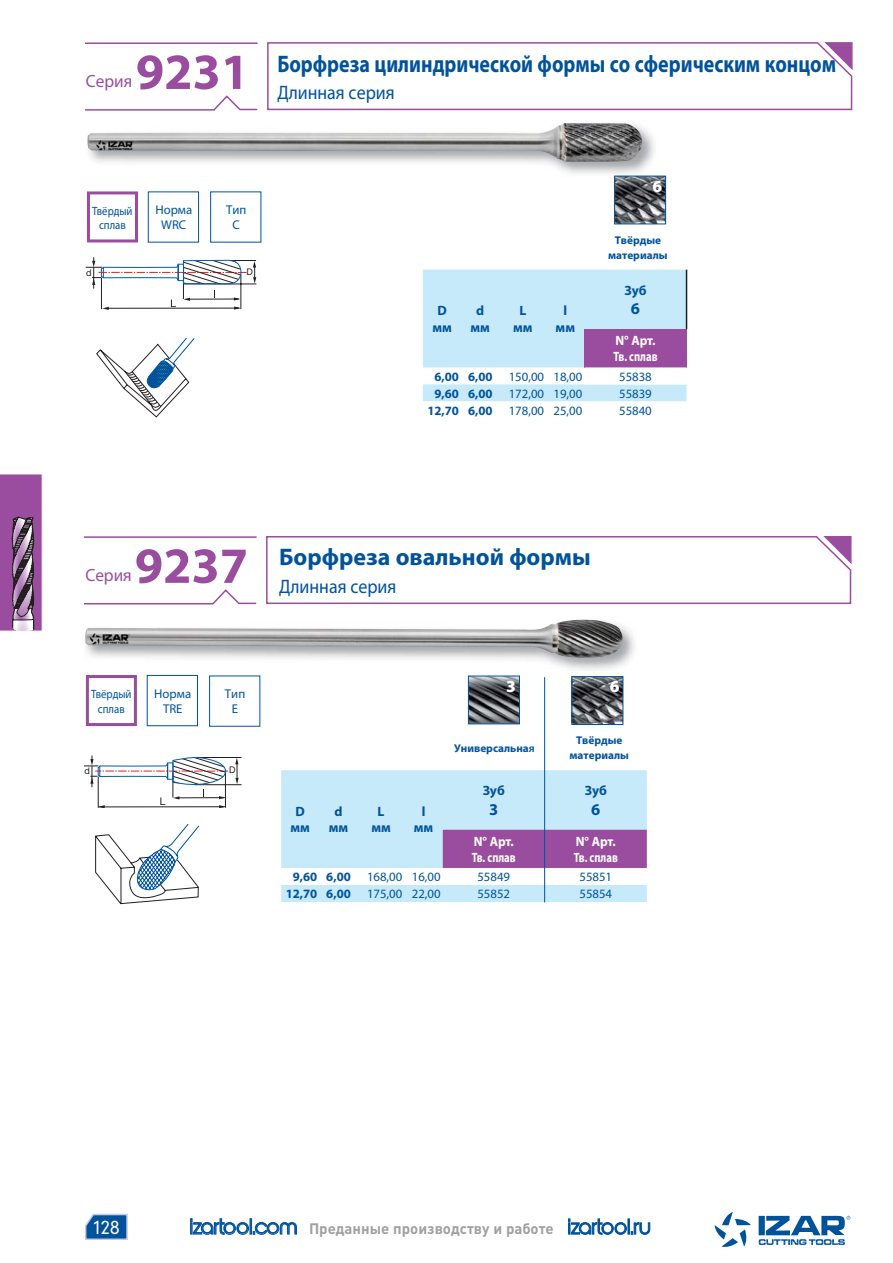
<style>
.page{position:relative;width:893px;height:1263px;background:#fff}
.page>*{position:absolute;margin:0;border:0;box-sizing:border-box;transform-origin:0 0}
.t1{font:700 51px "Myriad Pro";color:#9a4d9e}
.t2{font:700 24px "Myriad Pro";color:#00539b;scale:.83 1}
.t3{font:700 24px "Myriad Pro";color:#00539b}
.t4{font:19.5px "Myriad Pro";color:#00539b;scale:.92 1}
.t5{font:300 18px "DIN Neuzeit Grotesk";color:#fff}
.t6{font:17.7px "Myriad Pro";color:#9a4d9e}
.t7{font:900 16.95px "Myriad Pro";color:#fff}
.t8{font:700 16.5px "Myriad Pro";color:#00539b}
.t9{font:700 15px "DIN Pro";color:#a0a0a4}
.t10{font:700 13.5px/16.2px "Myriad Pro";color:#fff;scale:.95 1}
.t11{font:700 13.5px/16.2px "Myriad Pro";color:#00539b;text-align:center}
.t12{font:12.75px/14.9px "Myriad Pro";color:#00539b;text-align:center}
.t13{font:700 12.75px "Myriad Pro";color:#00539b}
.t14{font:12px/14.4px "Myriad Pro";color:#00539b;text-align:center;scale:.9 1}
.t15{font:700 11.25px/14.9px "Myriad Pro";color:#00539b;text-align:center}
.t16{font:9.15px "Helvetica Neue";color:#231f20}
.s1{font-weight:600}
.s2{font-family:"Abeatby Kai";font-weight:400;font-size:19.8px;color:#00539b}
</style>
<div class="page">
<svg style="left:85px;top:1213px;width:43px;height:27px"></svg>
<svg style="left:715px;top:1212px;width:36px;height:35px"></svg>
<svg style="left:759px;top:1216px;width:91px;height:29px"></svg>
<svg style="left:0;top:474px;width:43px;height:157px;background:#956098"></svg>
<svg style="left:266px;top:536px;width:586px;height:68px"></svg>
<svg style="left:84px;top:536px;width:173px;height:69px"></svg>
<div style="left:86px;top:675px;width:51px;height:51px;border:3px solid #9a4d9e"></div>
<div style="left:147px;top:675px;width:51px;height:51px;border:1px solid #00539b"></div>
<img style="left:301px;top:619px;width:334px;height:51px">
<img style="left:85px;top:620px;width:538px;height:38px">
<svg style="left:281px;top:770px;width:366px;height:132px;background:#cbebfb"></svg>
<svg style="left:443px;top:830px;width:204px;height:55px"></svg>
<img style="left:470px;top:678px;width:48px;height:44px">
<div style="left:468px;top:676px;width:52px;height:48px;border:1px solid #00539b"></div>
<img style="left:574px;top:678px;width:47px;height:45px">
<div style="left:572px;top:676px;width:51px;height:49px;border:1px solid #00539b"></div>
<hr style="left:544px;top:677px;width:1px;height:225px;background:#00539b">
<svg style="left:95px;top:824px;width:105px;height:80px"></svg>
<hr style="left:195px;top:784px;width:47px;height:1px;background:#231f20">
<hr style="left:197px;top:757px;width:45px;height:1px;background:#231f20">
<svg style="left:235px;top:758px;width:4px;height:26px"></svg>
<svg style="left:84px;top:755px;width:144px;height:53px"></svg>
<svg style="left:267px;top:42px;width:586px;height:69px"></svg>
<svg style="left:85px;top:42px;width:173px;height:69px"></svg>
<div style="left:87px;top:191px;width:51px;height:51px;border:3px solid #9a4d9e"></div>
<div style="left:148px;top:191px;width:51px;height:52px;border:1px solid #00539b"></div>
<svg style="left:96px;top:338px;width:99px;height:80px"></svg>
<img style="left:87px;top:128px;width:570px;height:48px">
<img style="left:88px;top:123px;width:554px;height:39px">
<svg style="left:423px;top:270px;width:263px;height:132px;background:#c9dbf0"></svg>
<hr style="left:686px;top:270px;width:1px;height:59px;background:#231f20">
<img style="left:616px;top:178px;width:48px;height:44px">
<div style="left:614px;top:176px;width:52px;height:48px;border:1px solid #00539b"></div>
<svg style="left:86px;top:257px;width:170px;height:53px"></svg>
<h1 class="t1" style="left:136px;top:42px;width:115px">9231</h1>
<h3 class="t6" style="left:86px;top:75px;width:48px">Серия</h3>
<h2 class="t2" style="left:277px;top:50px;width:675px">Борфреза цилиндрической формы со сферическим концом</h2>
<h3 class="t4" style="left:277px;top:86px;width:129px">Длинная серия</h3>
<p class="t14" style="left:92px;top:205px;width:46px">Твёрдый сплав</p>
<p class="t12" style="left:155px;top:204px;width:38px">Норма<br>WRC</p>
<p class="t12" style="left:226px;top:204px;width:22px">Тип<br>C</p>
<p class="t16" style="left:86px;top:269px;width:7px">d</p>
<p class="t16" style="left:246px;top:269px;width:8px">D</p>
<h3 class="t7" style="left:652px;top:176px;width:11px">6</h3>
<p class="t11" style="left:432px;top:303px;width:21px">D мм</p>
<p class="t11" style="left:471px;top:303px;width:21px">d мм</p>
<p class="t11" style="left:513px;top:303px;width:21px">L мм</p>
<p class="t11" style="left:556px;top:303px;width:21px">l мм</p>
<p class="t15" style="left:608px;top:232px;width:61px">Твёрдые материалы</p>
<p class="t11" style="left:624px;top:282px;width:24px">Зуб</p>
<p class="t8" style="left:631px;top:299px;width:11px">6</p>
<p class="t10" style="left:613px;top:332px;width:48px">N° Арт.<br>Тв. cплав</p>
<p class="t13" style="left:434px;top:369px;width:60px">6,00 6,00</p>
<p class="t12" style="left:509px;top:370px;width:75px">150,00 18,00</p>
<p class="t12" style="left:619px;top:370px;width:34px">55838</p>
<p class="t13" style="left:434px;top:386px;width:60px">9,60 6,00</p>
<p class="t12" style="left:509px;top:387px;width:75px">172,00 19,00</p>
<p class="t12" style="left:619px;top:387px;width:34px">55839</p>
<p class="t13" style="left:427px;top:403px;width:67px">12,70 6,00</p>
<p class="t12" style="left:509px;top:404px;width:75px">178,00 25,00</p>
<p class="t12" style="left:619px;top:404px;width:34px">55840</p>
<h1 class="t1" style="left:135px;top:535px;width:115px">9237</h1>
<h3 class="t6" style="left:85px;top:568px;width:48px">Серия</h3>
<p class="t14" style="left:91px;top:688px;width:46px">Твёрдый сплав</p>
<p class="t12" style="left:154px;top:687px;width:38px">Норма<br>TRE</p>
<p class="t12" style="left:225px;top:688px;width:22px">Тип<br>E</p>
<p class="t16" style="left:85px;top:768px;width:7px">d</p>
<p class="t16" style="left:229px;top:767px;width:8px">D</p>
<h2 class="t3" style="left:279px;top:543px;width:313px">Борфреза овальной формы</h2>
<h3 class="t4" style="left:279px;top:579px;width:129px">Длинная серия</h3>
<h3 class="t7" style="left:506px;top:676px;width:11px">3</h3>
<h3 class="t7" style="left:610px;top:677px;width:11px">6</h3>
<p class="t11" style="left:291px;top:803px;width:21px">D мм</p>
<p class="t11" style="left:329px;top:803px;width:21px">d мм</p>
<p class="t11" style="left:371px;top:803px;width:21px">L мм</p>
<p class="t11" style="left:414px;top:803px;width:21px">l мм</p>
<p class="t15" style="left:454px;top:740px;width:82px">Универсальна<span class="s1">я</span></p>
<p class="t11" style="left:483px;top:782px;width:24px">Зуб</p>
<p class="t8" style="left:489px;top:799px;width:11px">3</p>
<p class="t15" style="left:570px;top:733px;width:61px">Твёрдые материалы</p>
<p class="t11" style="left:585px;top:782px;width:24px">Зуб</p>
<p class="t8" style="left:591px;top:799px;width:11px">6</p>
<p class="t10" style="left:472px;top:833px;width:48px">N° Арт.<br>Тв. cплав</p>
<p class="t10" style="left:574px;top:833px;width:48px">N° Арт.<br>Тв. cплав</p>
<p class="t13" style="left:293px;top:869px;width:60px">9,60 6,00</p>
<p class="t12" style="left:367px;top:871px;width:75px">168,00 16,00</p>
<p class="t12" style="left:477px;top:871px;width:34px">55849</p>
<p class="t12" style="left:579px;top:871px;width:34px">55851</p>
<p class="t13" style="left:286px;top:886px;width:67px">12,70 6,00</p>
<p class="t12" style="left:367px;top:888px;width:75px">175,00 22,00</p>
<p class="t12" style="left:477px;top:888px;width:34px">55852</p>
<p class="t12" style="left:579px;top:888px;width:34px">55854</p>
<h3 class="t5" style="left:94px;top:1220px;width:28px">128</h3>
<p class="t9" style="left:191px;top:1220px;width:462px"><span class="s2">izartool.com</span> Преданные производству и работе <span class="s2">izartool.ru</span></p>
</div>
